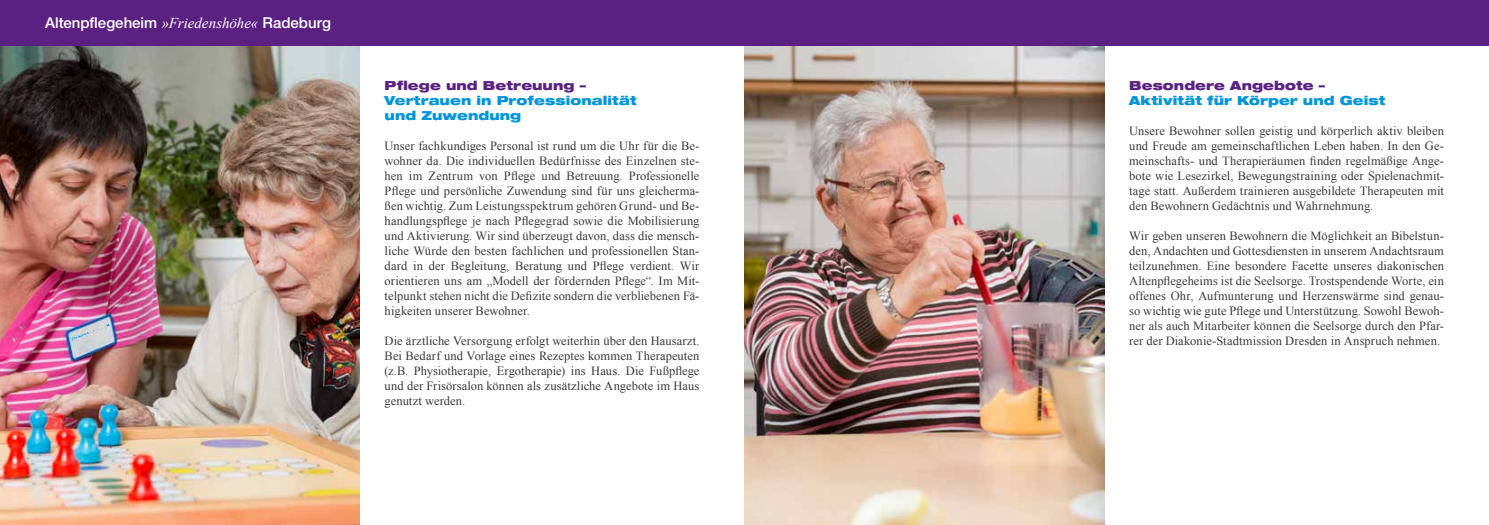
<style>
.page{position:relative;width:1489px;height:525px;background:#fff}
.page>*{position:absolute;margin:0;border:0;box-sizing:border-box;transform-origin:0 0}
.t1{font:500 15px "Helvetica Neue LT Std";color:#fff}
.t2{font:12.5px/15px "Times New Roman";letter-spacing:.005em;color:#3a3a39;text-align:justify}
.t3{font:900 expanded 12.5px/15px "Helvetica Neue LT Std";letter-spacing:.005em;color:#0095da}
.t4{font:900 expanded 12.5px "Helvetica Neue LT Std";letter-spacing:.005em;color:#5b2182}
.s1{font-family:"Times New Roman";font-weight:400;font-style:italic}
</style>
<div class="page">
<img style="left:0;top:45px;width:360px;height:479px">
<img style="left:744px;top:45px;width:360px;height:479px">
<div style="left:0;top:0;width:1488px;height:45px;background:#5b2182"></div>
<svg style="left:99px;top:322px;width:12px;height:7px"></svg>
<p class="t1" style="left:45px;top:13px;width:287px">Altenpflegeheim <span class="s1">»Friedenshöhe«</span> Radeburg</p>
<p class="t4" style="left:384px;top:77px;width:203px">Pflege und Betreuung –</p>
<p class="t3" style="left:384px;top:93px;width:253px">Vertrauen in Professionalität und Zuwendung</p>
<p class="t2" style="left:384px;top:138px;width:316px">Unser fachkundiges Personal ist rund um die Uhr für die Be&shy;wohner da. Die individuellen Bedürfnisse des Einzelnen ste&shy;hen im Zentrum von Pflege und Betreuung. Professionelle Pflege und persönliche Zuwendung sind für uns gleicherma&shy;ßen wichtig. Zum Leistungsspektrum gehören Grund- und Be&shy;handlungspflege je nach Pflegegrad sowie die Mobilisierung und Aktivierung. Wir sind überzeugt davon, dass die mensch&shy;liche Würde den besten fachlichen und professionellen Stan&shy;dard in der Begleitung, Beratung und Pflege verdient. Wir orientieren uns am „Modell der fördernden Pflege“. Im Mit&shy;telpunkt stehen nicht die Defizite sondern die verbliebenen Fä&shy;higkeiten unserer Bewohner.</p>
<p class="t2" style="left:384px;top:333px;width:316px">Die ärztliche Versorgung erfolgt weiterhin über den Hausarzt.<br>Bei Bedarf und Vorlage eines Rezeptes kommen Therapeuten (z.B. Physiotherapie, Ergotherapie) ins Haus. Die Fußpflege und der Frisörsalon können als zusätzliche Angebote im Haus genutzt werden.</p>
<p class="t4" style="left:1129px;top:77px;width:197px">Besondere Angebote –</p>
<p class="t3" style="left:1129px;top:93px;width:258px">Aktivität für Körper und Geist</p>
<p class="t2" style="left:1129px;top:123px;width:316px">Unsere Bewohner sollen geistig und körperlich aktiv bleiben und Freude am gemeinschaftlichen Leben haben. In den Ge&shy;meinschafts- und Therapieräumen finden regelmäßige Ange&shy;bote wie Lesezirkel, Bewegungstraining oder Spielenachmit&shy;tage statt. Außerdem trainieren ausgebildete Therapeuten mit den Bewohnern Gedächtnis und Wahrnehmung.</p>
<p class="t2" style="left:1129px;top:228px;width:316px">Wir geben unseren Bewohnern die Möglichkeit an Bibelstun&shy;den, Andachten und Gottesdiensten in unserem Andachtsraum teilzunehmen. Eine besondere Facette unseres diakonischen Altenpflegeheims ist die Seelsorge. Trostspendende Worte, ein offenes Ohr, Aufmunterung und Herzenswärme sind genau&shy;so wichtig wie gute Pflege und Unterstützung. Sowohl Bewoh&shy;ner als auch Mitarbeiter können die Seelsorge durch den Pfar&shy;rer der Diakonie-Stadtmission Dresden in Anspruch nehmen.</p>
</div>
